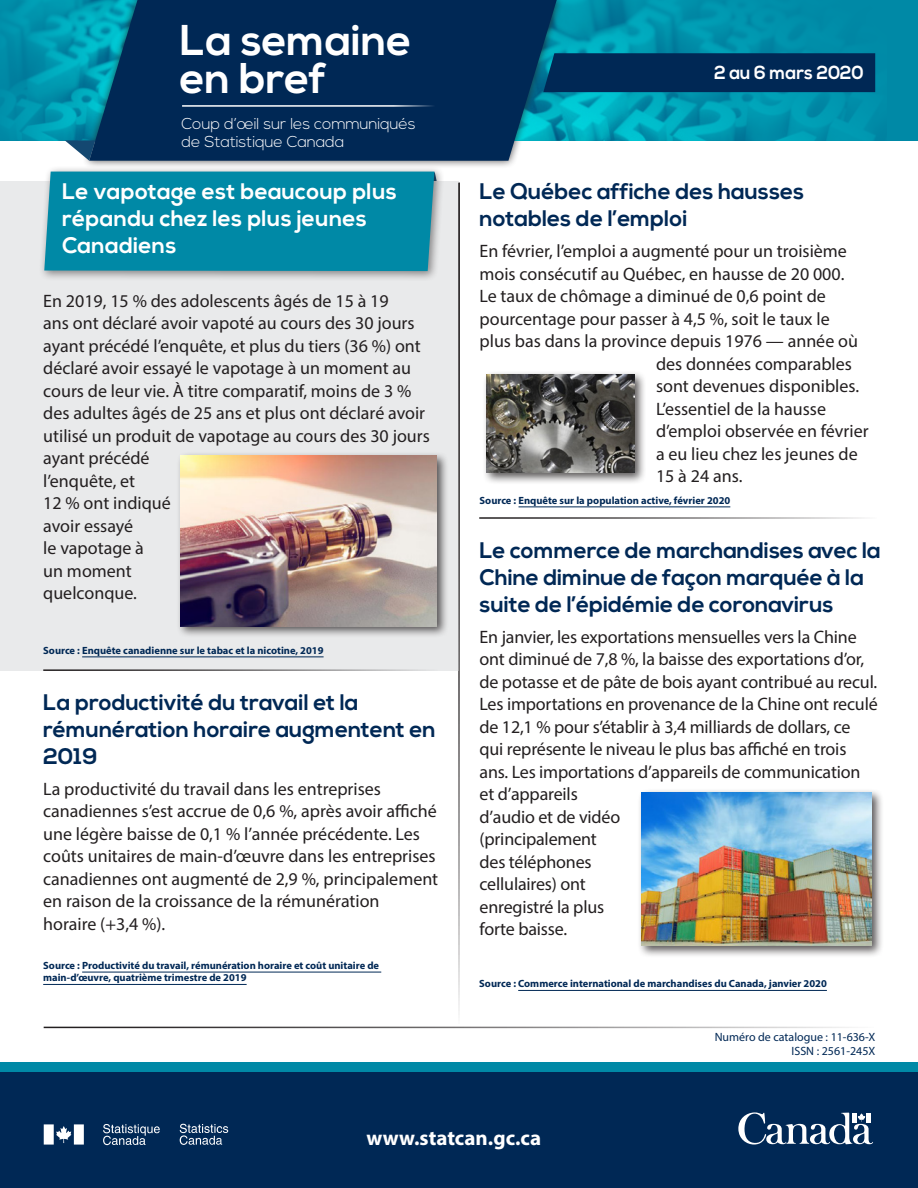
<style>
.page{position:relative;width:918px;height:1188px;background:#fff}
.page>*{position:absolute;margin:0;border:0;box-sizing:border-box;transform-origin:0 0}
.t1{font:700 42.9px/37.5px "Nexa";color:#fff}
.t2{font:700 22.5px/27px "Nexa";color:#002855}
.t3{font:700 22.5px/27px "Nexa";letter-spacing:.01em;color:#fff}
.t4{font:700 21px "Myriad Pro";color:#fff}
.t5{font:700 18.9px "Nexa";color:#fff;scale:.94 1}
.t6{font:18px/22.5px "Myriad Pro";color:#231f20}
.t7{font:300 15.75px/18.8px "Nexa";letter-spacing:-.01em;color:#fff}
.t8{font:12px/13.6px "Myriad Pro";color:#002855;text-align:right}
.t9{font:700 10.5px/12.5px "Myriad Pro";color:#002855}
</style>
<div class="page">
<div style="left:0;top:1072px;width:918px;height:116px;background:#002855"></div>
<div style="left:0;top:0;width:918px;height:140px;background:#0089a6"></div>
<img style="left:564px;top:0;width:312px;height:140px">
<img style="left:4px;top:0;width:78px;height:140px">
<div style="left:82px;top:0;width:482px;height:169px;background:#231f20;opacity:.75"></div>
<svg style="left:89px;top:0;width:468px;height:161px;background:#03345e"></svg>
<hr style="left:182px;top:105px;width:264px;height:2px;background:#fff">
<svg style="left:738px;top:1112px;width:135px;height:33px"></svg>
<svg style="left:44px;top:1124px;width:40px;height:21px"></svg>
<svg style="left:180px;top:1124px;width:48px;height:21px"></svg>
<svg style="left:103px;top:1124px;width:57px;height:21px"></svg>
<div style="left:543px;top:53px;width:332px;height:39px;background:#002855"></div>
<div style="left:0;top:1062px;width:918px;height:10px;background:#0089a6"></div>
<hr style="left:44px;top:1027px;width:830px;height:1px;background:#231f20">
<svg style="left:65px;top:140px;width:30px;height:21px"></svg>
<div style="left:0;top:182px;width:459px;height:489px;background:#e9eaeb"></div>
<div style="left:39px;top:166px;width:405px;height:116px;background:#231f20;opacity:.5"></div>
<div style="left:44px;top:172px;width:397px;height:99px;background:#0089a6"></div>
<hr style="left:518px;top:990px;width:309px;height:1px;background:#002855">
<hr style="left:82px;top:972px;width:299px;height:1px;background:#002855">
<hr style="left:43px;top:984px;width:204px;height:1px;background:#002855">
<hr style="left:519px;top:507px;width:211px;height:1px;background:#002855">
<hr style="left:458px;top:183px;width:2px;height:841px;background:#231f20">
<hr style="left:479px;top:517px;width:398px;height:2px;background:#231f20">
<hr style="left:43px;top:669px;width:395px;height:2px;background:#231f20">
<hr style="left:82px;top:657px;width:242px;height:1px;background:#002855">
<div style="left:483px;top:370px;width:164px;height:115px;background:#231f20;opacity:.75"></div>
<img style="left:487px;top:375px;width:147px;height:98px">
<div style="left:638px;top:788px;width:246px;height:170px;background:#231f20;opacity:.75"></div>
<img style="left:642px;top:792px;width:230px;height:154px">
<div style="left:176px;top:451px;width:272px;height:187px;background:#231f20;opacity:.75"></div>
<img style="left:180px;top:455px;width:256px;height:171px">
<h1 class="t1" style="left:180px;top:23px;width:233px">La semaine en bref</h1>
<p class="t7" style="left:182px;top:115px;width:236px">Coup d’oeil sur les communiqués de Statistique Canada</p>
<p class="t3" style="left:62px;top:178px;width:336px">Le vapotage est beaucoup plus répandu chez les plus jeunes<br>Canadiens</p>
<p class="t6" style="left:43px;top:289px;width:388px">En 2019, 15 % des adolescents âgés de 15 à 19<br>ans ont déclaré avoir vapoté au cours des 30 jours ayant précédé l’enquête, et plus du tiers (36 %) ont déclaré avoir essayé le vapotage à un moment au cours de leur vie. À titre comparatif, moins de 3 % des adultes âgés de 25 ans et plus ont déclaré avoir utilisé un produit de vapotage au cours des 30 jours ayant précédé<br>l’enquête, et<br>12 % ont indiqué<br>avoir essayé<br>le vapotage à<br>un moment<br>quelconque.</p>
<p class="t9" style="left:43px;top:644px;width:282px">Source : Enquête canadienne sur le tabac et la nicotine, 2019</p>
<p class="t2" style="left:43px;top:689px;width:394px">La productivité du travail et la rémunération horaire augmentent en<br>2019</p>
<p class="t6" style="left:43px;top:777px;width:397px">La productivité du travail dans les entreprises canadiennes s’est accrue de 0,6 %, après avoir affiché une légère baisse de 0,1 % l’année précédente. Les coûts unitaires de main-d’œuvre dans les entreprises canadiennes ont augmenté de 2,9 %, principalement en raison de la croissance de la rémunération<br>horaire (+3,4 %).</p>
<p class="t9" style="left:43px;top:959px;width:337px">Source : Productivité du travail, rémunération horaire et coût unitaire de main-d’œuvre, quatrième trimestre de 2019</p>
<p class="t5" style="left:714px;top:62px;width:161px">2 au 6 mars 2020</p>
<p class="t2" style="left:480px;top:179px;width:326px">Le Québec affiche des hausses notables de l’emploi</p>
<p class="t6" style="left:480px;top:240px;width:369px">En février, l’emploi a augmenté pour un troisième</p>
<p class="t6" style="left:480px;top:262px;width:366px">mois consécutif au Québec, en hausse de 20 000.</p>
<p class="t6" style="left:480px;top:285px;width:348px">Le taux de chômage a diminué de 0,6 point de</p>
<p class="t6" style="left:480px;top:307px;width:352px">pourcentage pour passer à 4,5 %, soit le taux le</p>
<p class="t6" style="left:480px;top:330px;width:380px">plus bas dans la province depuis 1976 — année où</p>
<p class="t6" style="left:656px;top:352px;width:197px">des données comparables</p>
<p class="t6" style="left:656px;top:375px;width:205px">sont devenues disponibles.</p>
<p class="t6" style="left:656px;top:397px;width:172px">L’essentiel de la hausse</p>
<p class="t6" style="left:656px;top:420px;width:214px">d’emploi observée en février</p>
<p class="t6" style="left:656px;top:442px;width:203px">a eu lieu chez les jeunes de</p>
<p class="t6" style="left:656px;top:465px;width:88px">15 à 24 ans.</p>
<p class="t9" style="left:480px;top:494px;width:252px">Source : Enquête sur la population active, février 2020</p>
<p class="t2" style="left:480px;top:537px;width:403px">Le commerce de marchandises avec la<br>Chine diminue de façon marquée à la suite de l’épidémie de coronavirus</p>
<p class="t6" style="left:480px;top:625px;width:400px">En janvier, les exportations mensuelles vers la Chine ont diminué de 7,8 %, la baisse des exportations d’or, de potasse et de pâte de bois ayant contribué au recul.<br>Les importations en provenance de la Chine ont reculé de 12,1 % pour s’établir à 3,4 milliards de dollars, ce qui représente le niveau le plus bas affiché en trois ans. Les importations d’appareils de communication et d’appareils<br>d’audio et de vidéo<br>(principalement<br>des téléphones<br>cellulaires) ont<br>enregistré la plus<br>forte baisse.</p>
<p class="t9" style="left:479px;top:977px;width:349px">Source : Commerce international de marchandises du Canada, janvier 2020</p>
<p class="t8" style="left:715px;top:1030px;width:162px">Numéro de catalogue : 11-636-X<br>ISSN : 2561-245X</p>
<p class="t4" style="left:367px;top:1125px;width:176px">www.statcan.gc.ca</p>
</div>
